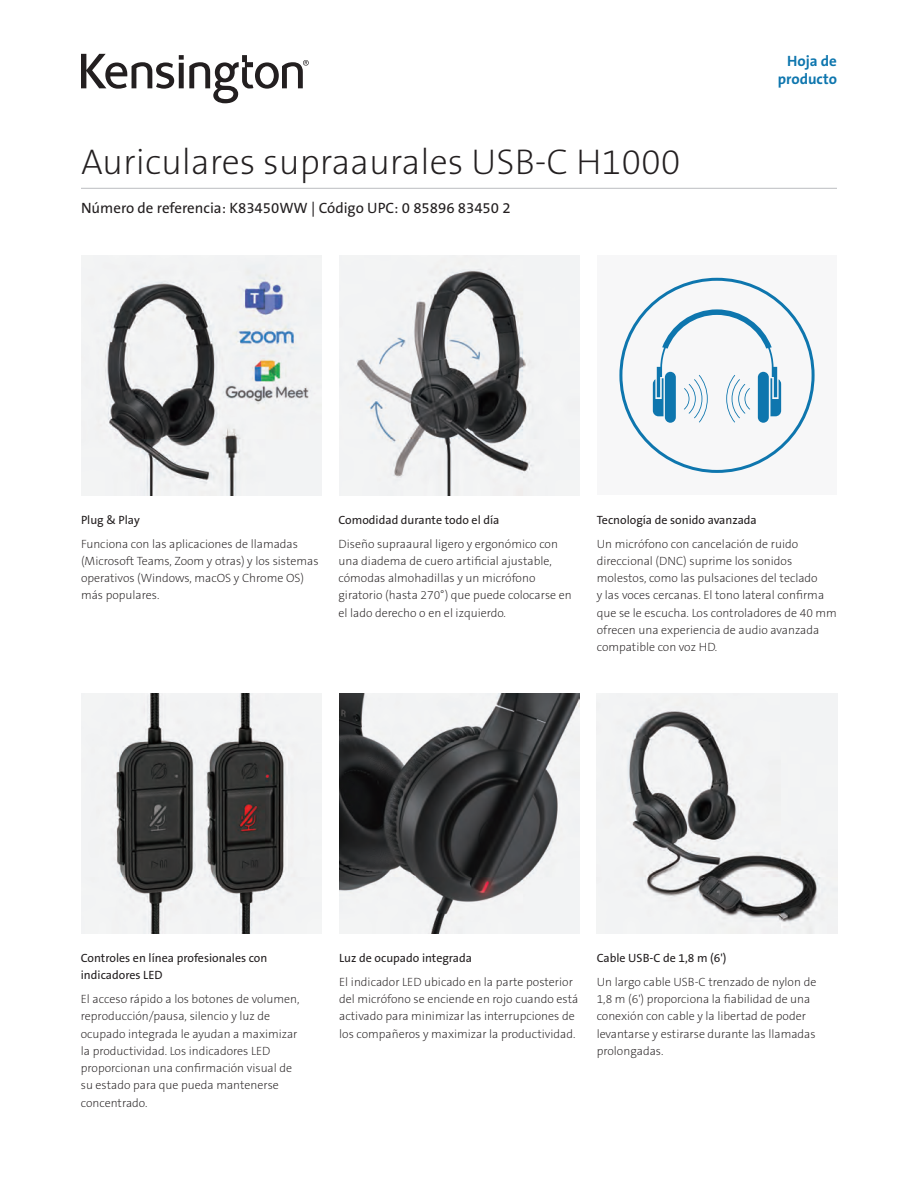
<style>
.page{position:relative;width:918px;height:1188px;background:#fff}
.page>*{position:absolute;margin:0;border:0;box-sizing:border-box;transform-origin:0 0}
.Product_Name{font:36px "The Sans KENSINGTON2 XL";color:#231f20}
.Part_No__UPC{font:15px "The Sans KENSINGTON5 Rg";color:#231f20}
.Filetype_Header_Blue{font:15px "The Sans KENSINGTON7 Bd";color:#0e76ae}
.t1{font:12px/17.2px "The Sans KENSINGTON2 XL";color:#231f20}
.t2{font:12px/17.2px "The Sans KENSINGTON5 Rg";color:#231f20}
</style>
<div class="page">
<hr style="left:81px;top:188px;width:756px;height:1px;background:#bcbdc0">
<svg style="left:81px;top:54px;width:228px;height:49px"></svg>
<img style="left:81px;top:694px;width:240px;height:240px">
<img style="left:339px;top:694px;width:241px;height:240px">
<img style="left:597px;top:694px;width:240px;height:240px">
<div style="left:597px;top:255px;width:239px;height:240px;background:#f7f7f8"></div>
<img style="left:81px;top:255px;width:240px;height:240px">
<img style="left:339px;top:255px;width:241px;height:240px">
<svg style="left:653px;top:309px;width:128px;height:114px"></svg>
<h1 class="Product_Name" style="left:81px;top:143px;width:601px">Auriculares supraaurales USB-C H1000</h1>
<h2 class="Part_No__UPC" style="left:81px;top:200px;width:431px">Número de referencia: K83450WW | Código UPC: 0 85896 83450 2</h2>
<p class="Filetype_Header_Blue" style="left:787px;top:53px;width:51px">Hoja de</p>
<p class="Filetype_Header_Blue" style="left:778px;top:71px;width:61px">producto</p>
<p class="t2" style="left:81px;top:511px;width:60px">Plug &amp; Play</p>
<p class="t1" style="left:81px;top:535px;width:239px">Funciona con las aplicaciones de llamadas (Microsoft Teams, Zoom y otras) y los sistemas operativos (Windows, macOS y Chrome OS) más populares.</p>
<p class="t2" style="left:339px;top:511px;width:162px">Comodidad durante todo el día</p>
<p class="t1" style="left:339px;top:535px;width:235px">Diseño supraaural ligero y ergonómico con una diadema de cuero artificial ajustable, cómodas almohadillas y un micrófono giratorio (hasta 270°) que puede colocarse en el lado derecho o en el izquierdo.</p>
<p class="t2" style="left:597px;top:511px;width:162px">Tecnología de sonido avanzada</p>
<p class="t1" style="left:597px;top:535px;width:242px">Un micrófono con cancelación de ruido direccional (DNC) suprime los sonidos molestos, como las pulsaciones del teclado<br>y las voces cercanas. El tono lateral confirma que se le escucha. Los controladores de 40 mm ofrecen una experiencia de audio avanzada compatible con voz HD.</p>
<p class="t2" style="left:81px;top:950px;width:188px">Controles en línea profesionales con indicadores LED</p>
<p class="t1" style="left:81px;top:991px;width:220px">El acceso rápido a los botones de volumen, reproducción/pausa, silencio y luz de ocupado integrada le ayudan a maximizar la productividad. Los indicadores LED proporcionan una confirmación visual de su estado para que pueda mantenerse concentrado.</p>
<p class="t2" style="left:339px;top:950px;width:134px">Luz de ocupado integrada</p>
<p class="t1" style="left:339px;top:974px;width:241px">El indicador LED ubicado en la parte posterior del micrófono se enciende en rojo cuando está activado para minimizar las interrupciones de los compañeros y maximizar la productividad.</p>
<p class="t2" style="left:597px;top:950px;width:131px">Cable USB-C de 1,8 m (6')</p>
<p class="t1" style="left:597px;top:974px;width:221px">Un largo cable USB-C trenzado de nylon de 1,8 m (6') proporciona la fiabilidad de una conexión con cable y la libertad de poder levantarse y estirarse durante las llamadas prolongadas.</p>
</div>
